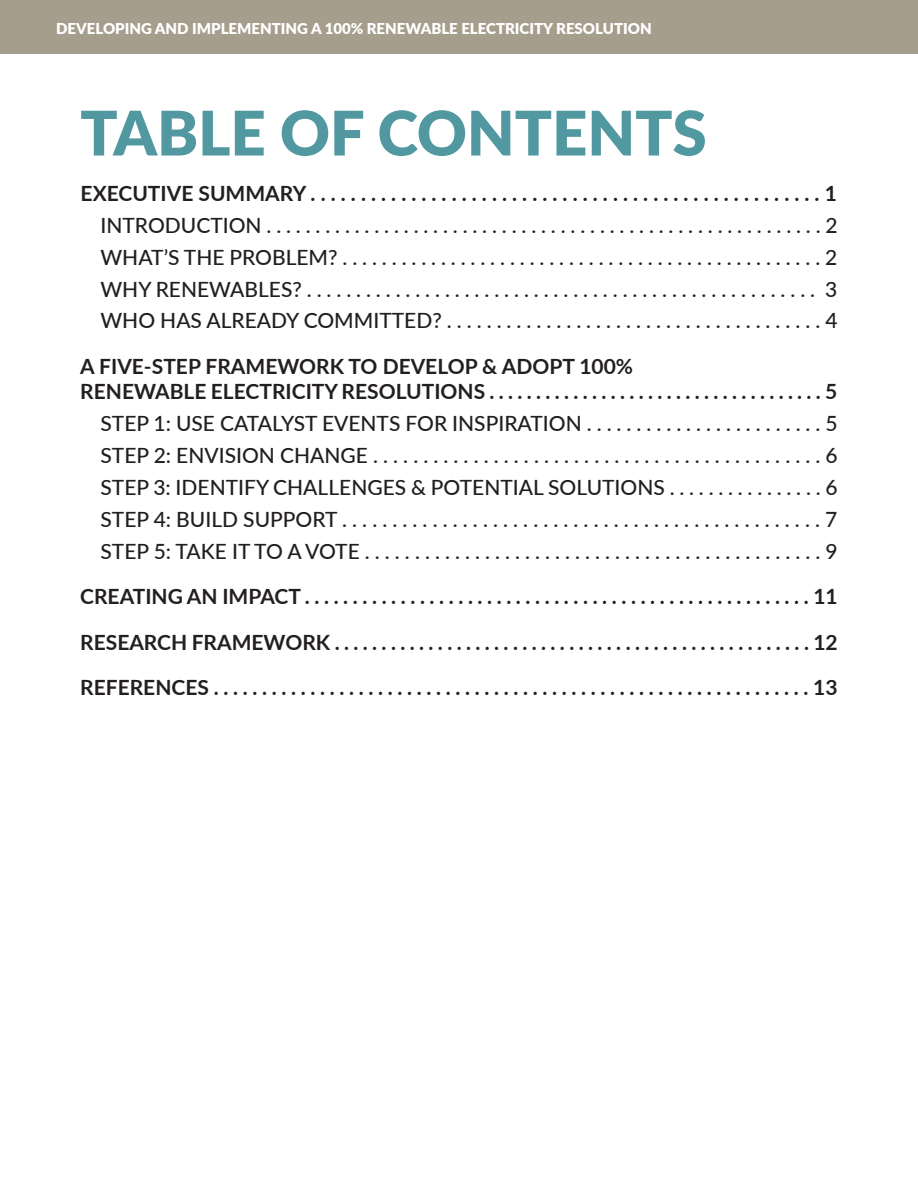
<style>
.page{position:relative;width:918px;height:1188px;background:#fff}
.page>*{position:absolute;margin:0;border:0;box-sizing:border-box;transform-origin:0 0}
.t1{font:900 61.5px "Lato";color:#5198a1}
.t2{font:500 21px "Lato";color:#231f20}
.t3{font:700 21px "Lato";color:#231f20}
.t4{font:900 15px "Lato";color:#fff}
</style>
<div class="page">
<div style="left:0;top:0;width:918px;height:54px;background:#a69e8c"></div>
<p class="t4" style="left:56px;top:17px;width:597px">DEVELOPING AND IMPLEMENTING A 100% RENEWABLE ELECTRICITY RESOLUTION</p>
<p class="t1" style="left:80px;top:87px;width:628px">TABLE OF CONTENTS</p>
<p class="t3" style="left:81px;top:178px;width:758px">EXECUTIVE SUMMARY . . . . . . . . . . . . . . . . . . . . . . . . . . . . . . . . . . . . . . . . . . . . . . . . . . . 1</p>
<p class="t2" style="left:101px;top:210px;width:739px">INTRODUCTION . . . . . . . . . . . . . . . . . . . . . . . . . . . . . . . . . . . . . . . . . . . . . . . . . . . . . . . . . 2</p>
<p class="t2" style="left:101px;top:242px;width:738px">WHAT’S THE PROBLEM? . . . . . . . . . . . . . . . . . . . . . . . . . . . . . . . . . . . . . . . . . . . . . . . . . 2</p>
<p class="t2" style="left:101px;top:274px;width:738px">WHY RENEWABLES? . . . . . . . . . . . . . . . . . . . . . . . . . . . . . . . . . . . . . . . . . . . . . . . . . . . . 3</p>
<p class="t2" style="left:101px;top:306px;width:739px">WHO HAS ALREADY COMMITTED? . . . . . . . . . . . . . . . . . . . . . . . . . . . . . . . . . . . . . . 4</p>
<p class="t3" style="left:80px;top:351px;width:554px">A FIVE-STEP FRAMEWORK TO DEVELOP &amp; ADOPT 100%</p>
<p class="t3" style="left:80px;top:376px;width:759px">RENEWABLE ELECTRICITY RESOLUTIONS . . . . . . . . . . . . . . . . . . . . . . . . . . . . . . . . . . . . 5</p>
<p class="t2" style="left:101px;top:408px;width:739px">STEP 1: USE CATALYST EVENTS FOR INSPIRATION . . . . . . . . . . . . . . . . . . . . . . . . 5</p>
<p class="t2" style="left:101px;top:440px;width:739px">STEP 2: ENVISION CHANGE . . . . . . . . . . . . . . . . . . . . . . . . . . . . . . . . . . . . . . . . . . . . . 6</p>
<p class="t2" style="left:101px;top:472px;width:739px">STEP 3: IDENTIFY CHALLENGES &amp; POTENTIAL SOLUTIONS . . . . . . . . . . . . . . . . 6</p>
<p class="t2" style="left:101px;top:504px;width:738px">STEP 4: BUILD SUPPORT . . . . . . . . . . . . . . . . . . . . . . . . . . . . . . . . . . . . . . . . . . . . . . . . 7</p>
<p class="t2" style="left:101px;top:536px;width:739px">STEP 5: TAKE IT TO A VOTE . . . . . . . . . . . . . . . . . . . . . . . . . . . . . . . . . . . . . . . . . . . . . . 9</p>
<p class="t3" style="left:80px;top:581px;width:759px">CREATING AN IMPACT . . . . . . . . . . . . . . . . . . . . . . . . . . . . . . . . . . . . . . . . . . . . . . . . . . . . . 11</p>
<p class="t3" style="left:80px;top:627px;width:759px">RESEARCH FRAMEWORK . . . . . . . . . . . . . . . . . . . . . . . . . . . . . . . . . . . . . . . . . . . . . . . . . . . 12</p>
<p class="t3" style="left:80px;top:672px;width:759px">REFERENCES . . . . . . . . . . . . . . . . . . . . . . . . . . . . . . . . . . . . . . . . . . . . . . . . . . . . . . . . . . . . . . 13</p>
</div>
